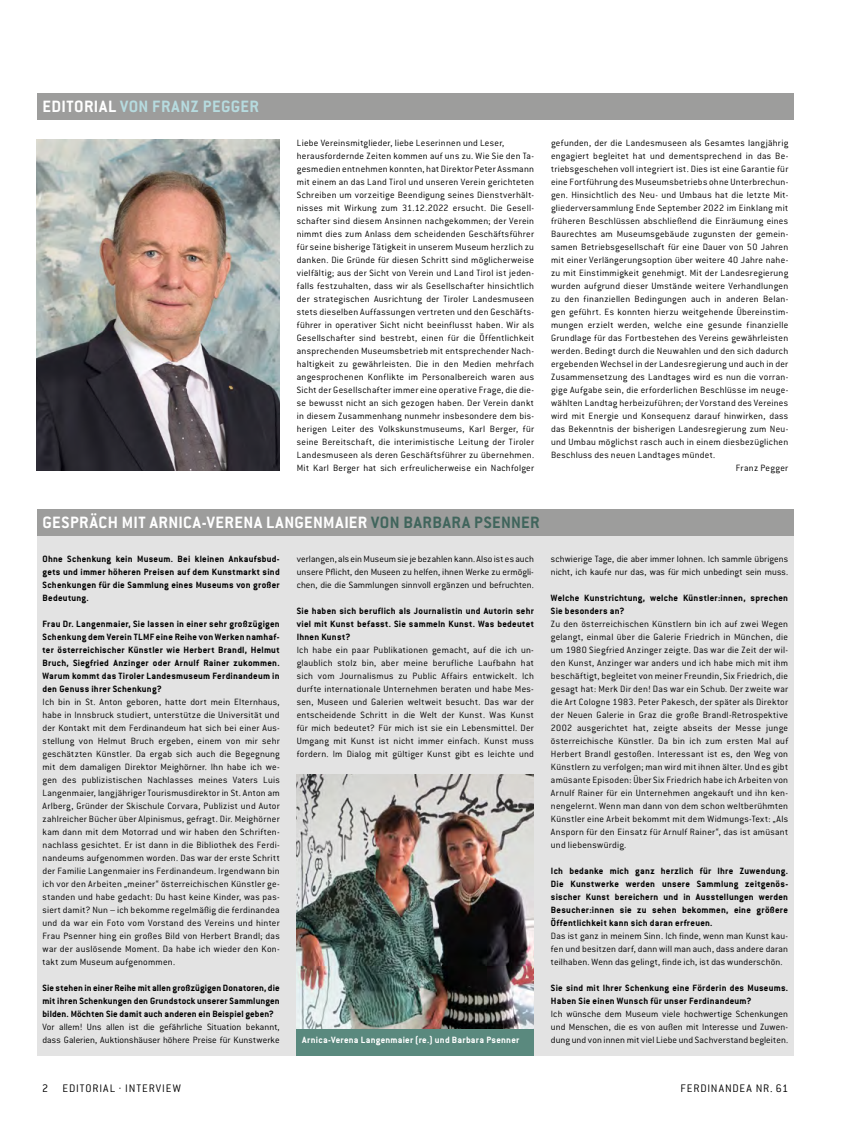
<style>
.page{position:relative;width:842px;height:1134px;background:#fff}
.page>*{position:absolute;margin:0;border:0;box-sizing:border-box;transform-origin:0 0}
.t1{font:700 18px "Conduit ITC";letter-spacing:.03em;color:#fff}
.t2{font:700 18px "Conduit ITC";letter-spacing:.03em;color:#b6dbdf}
.t3{font:300 12px "Conduit ITC";letter-spacing:.07em;color:#000}
.t4{font:300 10px/13px "Conduit ITC";letter-spacing:.025em;color:#000;text-align:justify}
.t5{font:700 10px/13px "Conduit ITC";letter-spacing:.02em;color:#000;text-align:justify}
.t6{font:300 10px/13px "Conduit ITC";letter-spacing:.005em;color:#000}
.t7{font:700 10px "Conduit ITC";letter-spacing:.02em;color:#fff}
.s1{color:#fff}
.s2{color:#40655c}
</style>
<div class="page">
<div style="left:37px;top:94px;width:757px;height:26px;background:#9d9d9c"></div>
<img style="left:37px;top:139px;width:243px;height:332px">
<div style="left:37px;top:536px;width:757px;height:520px;background:#e3e3e3"></div>
<div style="left:37px;top:510px;width:757px;height:26px;background:#9d9d9c"></div>
<img style="left:297px;top:775px;width:237px;height:255px">
<div style="left:297px;top:1030px;width:237px;height:26px;background:#5a897e"></div>
<h1 class="t2" style="left:43px;top:96px;width:218px"><span class="s1">EDITORIAL</span> VON FRANZ PEGGER</h1>
<p class="t4" style="left:297px;top:136px;width:239px;text-align:left">Liebe Vereinsmitglieder, liebe Leserinnen und Leser, herausfordernde Zeiten kommen auf uns zu. Wie Sie den Ta&shy;gesmedien entnehmen konnten, hat Direktor Peter Assmann mit einem an das Land Tirol und unseren Verein gerichteten Schreiben um vorzeitige Beendigung seines Dienstverhält&shy;nisses mit Wirkung zum 31.12.2022 ersucht. Die Gesell&shy;schafter sind diesem Ansinnen nachgekommen; der Verein nimmt dies zum Anlass dem scheidenden Geschäftsführer für seine bisherige Tätigkeit in unserem Museum herzlich zu danken. Die Gründe für diesen Schritt sind möglicherweise vielfältig; aus der Sicht von Verein und Land Tirol ist jeden&shy;falls festzuhalten, dass wir als Gesellschafter hinsichtlich der strategischen Ausrichtung der Tiroler Landesmuseen stets dieselben Auffassungen vertreten und den Geschäfts&shy;führer in operativer Sicht nicht beeinflusst haben. Wir als Gesellschafter sind bestrebt, einen für die Öffentlichkeit ansprechenden Museumsbetrieb mit entsprechender Nach&shy;haltigkeit zu gewährleisten. Die in den Medien mehrfach angesprochenen Konflikte im Personalbereich waren aus Sicht der Gesellschafter immer eine operative Frage, die die&shy;se bewusst nicht an sich gezogen haben. Der Verein dankt in diesem Zusammenhang nunmehr insbesondere dem bis&shy;herigen Leiter des Volkskunstmuseums, Karl Berger, für seine Bereitschaft, die interimistische Leitung der Tiroler Landesmuseen als deren Geschäftsführer zu übernehmen.<br>Mit Karl Berger hat sich erfreulicherweise ein Nachfolger</p>
<p class="t4" style="left:551px;top:136px;width:239px">gefunden, der die Landesmuseen als Gesamtes langjährig</p>
<p class="t4" style="left:551px;top:149px;width:239px">engagiert begleitet hat und dementsprechend in das Be-</p>
<p class="t4" style="left:551px;top:162px;width:239px">triebsgeschehen voll integriert ist. Dies ist eine Garantie für</p>
<p class="t4" style="left:551px;top:175px;width:239px">eine Fortführung des Museumsbetriebs ohne Unterbrechun-</p>
<p class="t4" style="left:551px;top:188px;width:239px">gen. Hinsichtlich des Neu- und Umbaus hat die letzte Mit-</p>
<p class="t4" style="left:551px;top:201px;width:239px">gliederversammlung Ende September 2022 im Einklang mit</p>
<p class="t4" style="left:551px;top:214px;width:239px">früheren Beschlüssen abschließend die Einräumung eines</p>
<p class="t4" style="left:551px;top:227px;width:239px">Baurechtes am Museumsgebäude zugunsten der gemein-</p>
<p class="t4" style="left:551px;top:240px;width:239px">samen Betriebsgesellschaft für eine Dauer von 50 Jahren</p>
<p class="t4" style="left:551px;top:253px;width:239px">mit einer Verlängerungsoption über weitere 40 Jahre nahe-</p>
<p class="t4" style="left:551px;top:266px;width:239px">zu mit Einstimmigkeit genehmigt. Mit der Landesregierung</p>
<p class="t4" style="left:551px;top:279px;width:239px">wurden aufgrund dieser Umstände weitere Verhandlungen</p>
<p class="t4" style="left:551px;top:292px;width:239px">zu den finanziellen Bedingungen auch in anderen Belan-</p>
<p class="t4" style="left:551px;top:305px;width:239px">gen geführt. Es konnten hierzu weitgehende Übereinstim-</p>
<p class="t4" style="left:551px;top:318px;width:239px">mungen erzielt werden, welche eine gesunde finanzielle</p>
<p class="t4" style="left:551px;top:331px;width:239px">Grundlage für das Fortbestehen des Vereins gewährleisten</p>
<p class="t4" style="left:551px;top:344px;width:239px">werden. Bedingt durch die Neuwahlen und den sich dadurch</p>
<p class="t4" style="left:551px;top:357px;width:239px">ergebenden Wechsel in der Landesregierung und auch in der</p>
<p class="t4" style="left:551px;top:370px;width:239px">Zusammensetzung des Landtages wird es nun die vorran-</p>
<p class="t4" style="left:551px;top:383px;width:239px">gige Aufgabe sein, die erforderlichen Beschlüsse im neuge-</p>
<p class="t4" style="left:551px;top:396px;width:239px">wählten Landtag herbeizuführen; der Vorstand des Vereines</p>
<p class="t4" style="left:551px;top:409px;width:239px">wird mit Energie und Konsequenz darauf hinwirken, dass</p>
<p class="t4" style="left:551px;top:422px;width:239px">das Bekenntnis der bisherigen Landesregierung zum Neu-</p>
<p class="t4" style="left:551px;top:435px;width:239px">und Umbau möglichst rasch auch in einem diesbezüglichen</p>
<p class="t4" style="left:551px;top:448px;width:166px">Beschluss des neuen Landtages mündet.</p>
<p class="t4" style="left:736px;top:461px;width:54px">Franz Pegger</p>
<h1 class="t1" style="left:43px;top:512px;width:499px">GESPRÄCH MIT ARNICA-VERENA LANGENMAIER <span class="s2">VON BARBARA PSENNER</span></h1>
<p class="t5" style="left:43px;top:552px;width:239px">Ohne Schenkung kein Museum. Bei kleinen Ankaufsbud&shy;gets und immer höheren Preisen auf dem Kunstmarkt sind Schenkungen für die Sammlung eines Museums von großer Bedeutung.</p>
<p class="t5" style="left:43px;top:617px;width:239px">Frau Dr. Langenmaier, Sie lassen in einer sehr großzügigen Schenkung dem Verein TLMF eine Reihe von Werken namhaf&shy;ter österreichischer Künstler wie Herbert Brandl, Helmut Bruch, Siegfried Anzinger oder Arnulf Rainer zukommen.<br>Warum kommt das Tiroler Landesmuseum Ferdinandeum in den Genuss ihrer Schenkung?</p>
<p class="t4" style="left:43px;top:695px;width:239px">Ich bin in St. Anton geboren, hatte dort mein Elternhaus, habe in Innsbruck studiert, unterstütze die Universität und der Kontakt mit dem Ferdinandeum hat sich bei einer Aus&shy;stellung von Helmut Bruch ergeben, einem von mir sehr geschätzten Künstler. Da ergab sich auch die Begegnung mit dem damaligen Direktor Meighörner. Ihn habe ich we&shy;gen des publizistischen Nachlasses meines Vaters Luis Langenmaier, langjähriger Tourismusdirektor in St. Anton am Arlberg, Gründer der Skischule Corvara, Publizist und Autor zahlreicher Bücher über Alpinismus, gefragt. Dir. Meighörner kam dann mit dem Motorrad und wir haben den Schriften&shy;nachlass gesichtet. Er ist dann in die Bibliothek des Ferdi&shy;nandeums aufgenommen worden. Das war der erste Schritt der Familie Langenmaier ins Ferdinandeum. Irgendwann bin ich vor den Arbeiten „meiner“ österreichischen Künstler ge&shy;standen und habe gedacht: Du hast keine Kinder, was pas&shy;siert damit? Nun – ich bekomme regelmäßig die ferdinandea und da war ein Foto vom Vorstand des Vereins und hinter Frau Psenner hing ein großes Bild von Herbert Brandl; das war der auslösende Moment. Da habe ich wieder den Kon&shy;takt zum Museum aufgenommen.</p>
<p class="t5" style="left:43px;top:981px;width:239px">Sie stehen in einer Reihe mit allen großzügigen Donatoren, die mit ihren Schenkungen den Grundstock unserer Sammlungen bilden. Möchten Sie damit auch anderen ein Beispiel geben?</p>
<p class="t6" style="left:43px;top:1020px;width:239px">Vor allem! Uns allen ist die gefährliche Situation bekannt, dass Galerien, Auktionshäuser höhere Preise für Kunstwerke</p>
<p class="t4" style="left:297px;top:552px;width:239px">verlangen, als ein Museum sie je bezahlen kann. Also ist es auch unsere Pflicht, den Museen zu helfen, ihnen Werke zu ermögli&shy;chen, die die Sammlungen sinnvoll ergänzen und befruchten.</p>
<p class="t5" style="left:297px;top:604px;width:239px">Sie haben sich beruflich als Journalistin und Autorin sehr viel mit Kunst befasst. Sie sammeln Kunst. Was bedeutet Ihnen Kunst?</p>
<p class="t4" style="left:297px;top:643px;width:239px">Ich habe ein paar Publikationen gemacht, auf die ich un&shy;glaublich stolz bin, aber meine berufliche Laufbahn hat sich vom Journalismus zu Public Affairs entwickelt. Ich durfte internationale Unternehmen beraten und habe Mes&shy;sen, Museen und Galerien weltweit besucht. Das war der entscheidende Schritt in die Welt der Kunst. Was Kunst für mich bedeutet? Für mich ist sie ein Lebensmittel. Der Umgang mit Kunst ist nicht immer einfach. Kunst muss fordern. Im Dialog mit gültiger Kunst gibt es leichte und</p>
<p class="t6" style="left:551px;top:552px;width:239px">schwierige Tage, die aber immer lohnen. Ich sammle übrigens nicht, ich kaufe nur das, was für mich unbedingt sein muss.</p>
<p class="t5" style="left:551px;top:591px;width:239px">Welche Kunstrichtung, welche Künstler:innen, sprechen<br>Sie besonders an?</p>
<p class="t4" style="left:551px;top:617px;width:239px">Zu den österreichischen Künstlern bin ich auf zwei Wegen gelangt, einmal über die Galerie Friedrich in München, die um 1980 Siegfried Anzinger zeigte. Das war die Zeit der wil&shy;den Kunst, Anzinger war anders und ich habe mich mit ihm beschäftigt, begleitet von meiner Freundin, Six Friedrich, die gesagt hat: Merk Dir den! Das war ein Schub. Der zweite war die Art Cologne 1983. Peter Pakesch, der später als Direktor der Neuen Galerie in Graz die große Brandl-Retrospektive 2002 ausgerichtet hat, zeigte abseits der Messe junge österreichische Künstler. Da bin ich zum ersten Mal auf Herbert Brandl gestoßen. Interessant ist es, den Weg von Künstlern zu verfolgen; man wird mit ihnen älter. Und es gibt amüsante Episoden: Über Six Friedrich habe ich Arbeiten von Arnulf Rainer für ein Unternehmen angekauft und ihn ken&shy;nengelernt. Wenn man dann von dem schon weltberühmten Künstler eine Arbeit bekommt mit dem Widmungs-Text: „Als Ansporn für den Einsatz für Arnulf Rainer“, das ist amüsant und liebenswürdig.</p>
<p class="t5" style="left:551px;top:864px;width:239px">Ich bedanke mich ganz herzlich für Ihre Zuwendung.<br>Die Kunstwerke werden unsere Sammlung zeitgenös&shy;sischer Kunst bereichern und in Ausstellungen werden Besucher:innen sie zu sehen bekommen, eine größere Öffentlichkeit kann sich daran erfreuen.</p>
<p class="t4" style="left:551px;top:929px;width:239px">Das ist ganz in meinem Sinn. Ich finde, wenn man Kunst kau&shy;fen und besitzen darf, dann will man auch, dass andere daran teilhaben. Wenn das gelingt, finde ich, ist das wunderschön.</p>
<p class="t5" style="left:551px;top:981px;width:239px">Sie sind mit Ihrer Schenkung eine Förderin des Museums.<br>Haben Sie einen Wunsch für unser Ferdinandeum?</p>
<p class="t4" style="left:551px;top:1007px;width:239px">Ich wünsche dem Museum viele hochwertige Schenkungen und Menschen, die es von außen mit Interesse und Zuwen-</p>
<p class="t7" style="left:302px;top:1034px;width:219px">Arnica-Verena Langenmaier (re.) und Barbara Psenner</p>
<p class="t6" style="left:551px;top:1033px;width:239px">dung und von innen mit viel Liebe und Sachverstand begleiten.</p>
<p class="t3" style="left:42px;top:1082px;width:140px">2 EDITORIAL · INTERVIEW</p>
<p class="t3" style="left:680px;top:1082px;width:109px">FERDINANDEA NR. 61</p>
</div>
